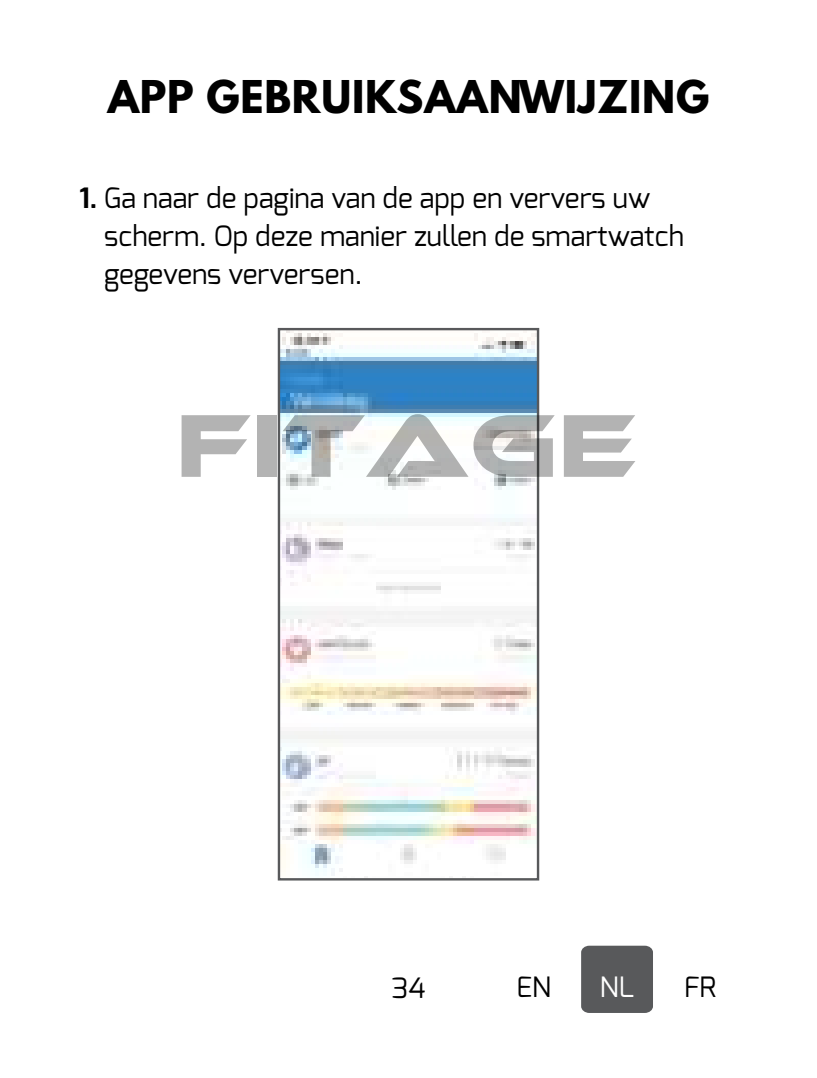
<style>
.page{position:relative;width:817px;height:1078px;background:#fff}
.page>*{position:absolute;margin:0;border:0;box-sizing:border-box;transform-origin:0 0}
.t1{font:700 40px "League Spartan";letter-spacing:.02em;color:#000}
.t2{font:28px/38px "Exo";color:#000}
.t3{font:28px "Exo";color:#fff}
.s1{font-weight:700}
</style>
<div class="page">
<div style="left:581px;top:945px;width:71px;height:67px;background:#58595b;border-radius:7px"></div>
<img style="left:281px;top:331px;width:255px;height:546px">
<div style="left:278px;top:328px;width:261px;height:552px;border:2px solid #58595b"></div>
<svg style="left:181px;top:415px;width:69px;height:61px"></svg>
<div style="left:257px;top:415px;width:19px;height:61px;background:#b3b3b3"></div>
<svg style="left:282px;top:414px;width:272px;height:62px"></svg>
<svg style="left:563px;top:415px;width:72px;height:61px"></svg>
<h1 class="t1" style="left:108px;top:80px;width:603px">APP GEBRUIKSAANWIJZING</h1>
<p class="t2" style="left:104px;top:181px;width:581px;text-indent:-25px"><span class="s1">1.</span> Ga naar de pagina van de app en ververs uw scherm. Op deze manier zullen de smartwatch gegevens verversen.</p>
<p class="t2" style="left:391px;top:970px;width:35px">34</p>
<p class="t2" style="left:516px;top:969px;width:36px">EN</p>
<p class="t3" style="left:599px;top:972px;width:36px">NL</p>
<p class="t2" style="left:684px;top:969px;width:34px">FR</p>
</div>
